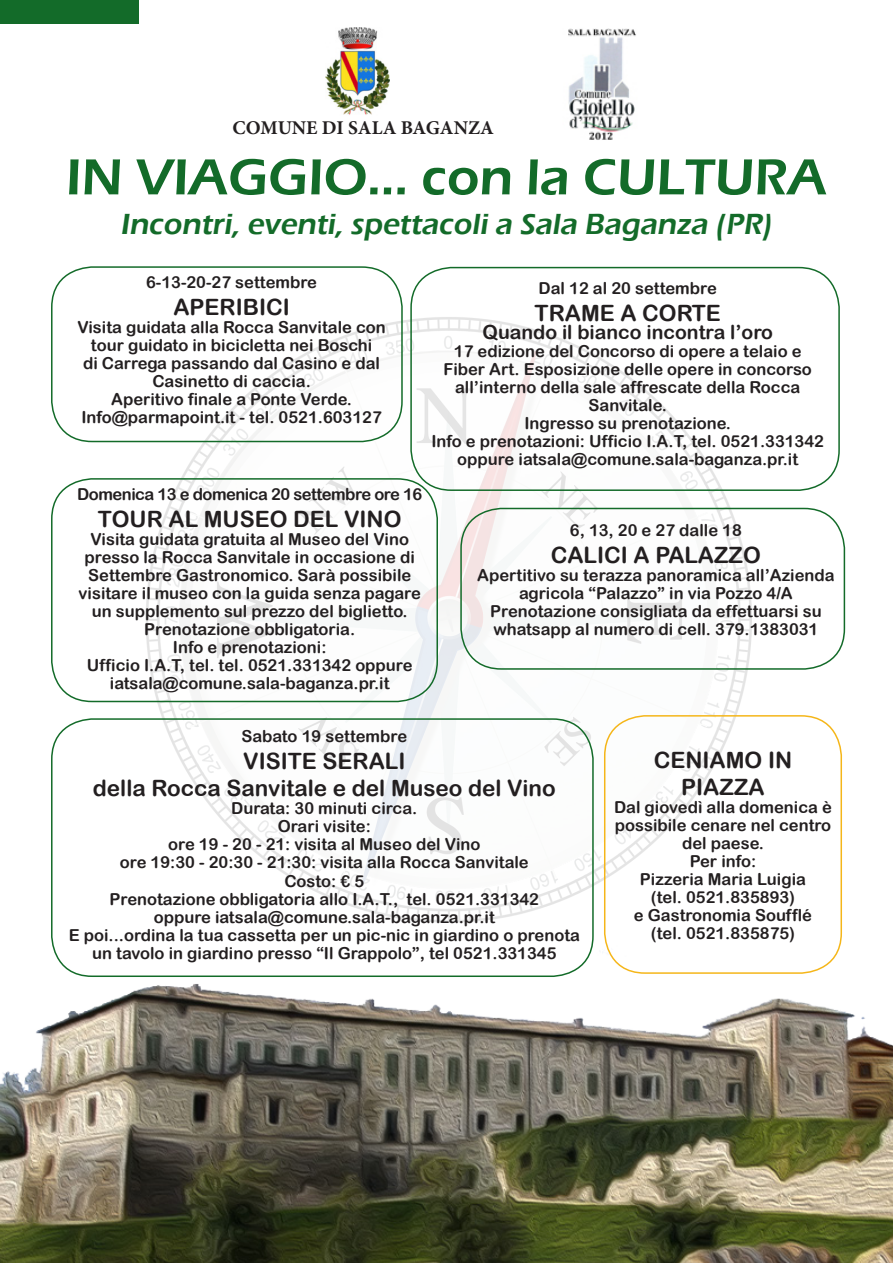
<style>
.page{position:relative;width:893px;height:1263px;background:#fff}
.page>*{position:absolute;margin:0;border:0;box-sizing:border-box;transform-origin:0 0}
.t1{font:600 52.5px "Eras ITC";color:#136b29}
.t2{font:600 30px "Eras ITC";color:#136b29}
.t3{font:22.5px/27px "Arial Rounded MT Bold";color:#231f20;text-align:center}
.t4{font:19.5px "Arial Rounded MT Bold";color:#231f20}
.t5{font:700 19.5px "Minion Pro";color:#231f20}
.t6{font:16.5px/18px "Arial Rounded MT Bold";color:#231f20;text-align:center}
.t7{font:16.5px "Arial Rounded MT Bold";letter-spacing:-.03em;color:#231f20}
</style>
<div class="page">
<img style="left:142px;top:291px;width:609px;height:632px">
<div style="left:51px;top:266px;width:352px;height:176px;border:2px solid #136b29;border-radius:40px"></div>
<div style="left:51px;top:478px;width:387px;height:224px;border:2px solid #136b29;border-radius:40px"></div>
<div style="left:410px;top:267px;width:430px;height:224px;border:2px solid #136b29;border-radius:40px"></div>
<div style="left:460px;top:508px;width:385px;height:162px;border:2px solid #136b29;border-radius:40px"></div>
<div style="left:604px;top:715px;width:238px;height:259px;border:2px solid #f5b619;border-radius:40px"></div>
<img style="left:568px;top:28px;width:68px;height:112px">
<div style="left:0;top:0;width:138px;height:24px;background:#136b29"></div>
<img style="left:0;top:933px;width:893px;height:330px">
<img style="left:326px;top:28px;width:64px;height:87px">
<p class="t5" style="left:232px;top:114px;width:263px">COMUNE DI SALA BAGANZA</p>
<p class="t1" style="left:66px;top:147px;width:762px">IN VIAGGIO... con la CULTURA</p>
<p class="t2" style="left:121px;top:207px;width:657px">Incontri, eventi, spettacoli a Sala Baganza (PR)</p>
<p class="t6" style="left:146px;top:273px;width:173px">6-13-20-27 settembre</p>
<p class="t3" style="left:173px;top:294px;width:118px">APERIBICI</p>
<p class="t6" style="left:77px;top:318px;width:310px">Visita guidata alla Rocca Sanvitale con tour guidato in bicicletta nei Boschi<br>di Carrega passando dal Casino e dal Casinetto di caccia.</p>
<p class="t6" style="left:111px;top:390px;width:242px">Aperitivo finale a Ponte Verde.</p>
<p class="t6" style="left:81px;top:408px;width:302px">Info@parmapoint.it - tel. 0521.603127</p>
<p class="t7" style="left:77px;top:484px;width:346px">Domenica 13 e domenica 20 settembre ore 16</p>
<p class="t3" style="left:98px;top:505px;width:305px">TOUR AL MUSEO DEL VINO</p>
<p class="t6" style="left:79px;top:530px;width:344px">Visita guidata gratuita al Museo del Vino presso la Rocca Sanvitale in occasione di Settembre Gastronomico. Sarà possibile visitare il museo con la guida senza pagare un supplemento sul prezzo del biglietto.<br>Prenotazione obbligatoria.</p>
<p class="t6" style="left:173px;top:638px;width:155px">Info e prenotazioni:</p>
<p class="t6" style="left:87px;top:656px;width:327px">Ufficio I.A.T, tel. tel. 0521.331342 oppure</p>
<p class="t6" style="left:110px;top:674px;width:281px">iatsala@comune.sala-baganza.pr.it</p>
<p class="t6" style="left:539px;top:278px;width:180px">Dal 12 al 20 settembre</p>
<p class="t3" style="left:535px;top:299px;width:188px">TRAME A CORTE</p>
<p class="t4" style="left:483px;top:320px;width:292px">Quando il bianco incontra l’oro</p>
<p class="t6" style="left:444px;top:341px;width:370px">17 edizione del Concorso di opere a telaio e Fiber Art. Esposizione delle opere in concorso all’interno della sale affrescate della Rocca Sanvitale.</p>
<p class="t6" style="left:524px;top:413px;width:208px">Ingresso su prenotazione.</p>
<p class="t6" style="left:431px;top:431px;width:394px">Info e prenotazioni: Ufficio I.A.T, tel. 0521.331342 oppure iatsala@comune.sala-baganza.pr.it</p>
<p class="t6" style="left:570px;top:521px;width:173px">6, 13, 20 e 27 dalle 18</p>
<p class="t3" style="left:551px;top:541px;width:212px">CALICI A PALAZZO</p>
<p class="t6" style="left:477px;top:566px;width:359px">Apertitivo su terazza panoramica all’Azienda agricola “Palazzo” in via Pozzo 4/A</p>
<p class="t6" style="left:490px;top:602px;width:333px;text-align:left">Prenotazione consigliata da effettuarsi su whatsapp al numero di cell. 379.1383031</p>
<p class="t6" style="left:241px;top:727px;width:167px">Sabato 19 settembre</p>
<p class="t3" style="left:243px;top:748px;width:164px">VISITE SERALI</p>
<p class="t3" style="left:93px;top:775px;width:464px">della Rocca Sanvitale e del Museo del Vino</p>
<p class="t6" style="left:231px;top:799px;width:188px">Durata: 30 minuti circa.</p>
<p class="t6" style="left:278px;top:817px;width:95px">Orari visite:</p>
<p class="t6" style="left:168px;top:835px;width:314px">ore 19 - 20 - 21: visita al Museo del Vino</p>
<p class="t6" style="left:120px;top:853px;width:410px">ore 19:30 - 20:30 - 21:30: visita alla Rocca Sanvitale</p>
<p class="t6" style="left:284px;top:871px;width:81px">Costo: € 5</p>
<p class="t6" style="left:110px;top:889px;width:431px">Prenotazione obbligatoria allo I.A.T., tel. 0521.331342</p>
<p class="t6" style="left:154px;top:907px;width:343px">oppure iatsala@comune.sala-baganza.pr.it</p>
<p class="t6" style="left:69px;top:925px;width:513px">E poi...ordina la tua cassetta per un pic-nic in giardino o prenota un tavolo in giardino presso “Il Grappolo”, tel 0521.331345</p>
<p class="t3" style="left:654px;top:746px;width:140px">CENIAMO IN<br>PIAZZA</p>
<p class="t6" style="left:614px;top:798px;width:219px">Dal giovedì alla domenica è possibile cenare nel centro del paese.</p>
<p class="t6" style="left:690px;top:852px;width:68px">Per info:</p>
<p class="t6" style="left:640px;top:870px;width:168px">Pizzeria Maria Luigia</p>
<p class="t6" style="left:651px;top:888px;width:146px">(tel. 0521.835893)</p>
<p class="t6" style="left:634px;top:906px;width:180px">e Gastronomia Soufflé</p>
<p class="t6" style="left:651px;top:924px;width:146px">(tel. 0521.835875)</p>
</div>
